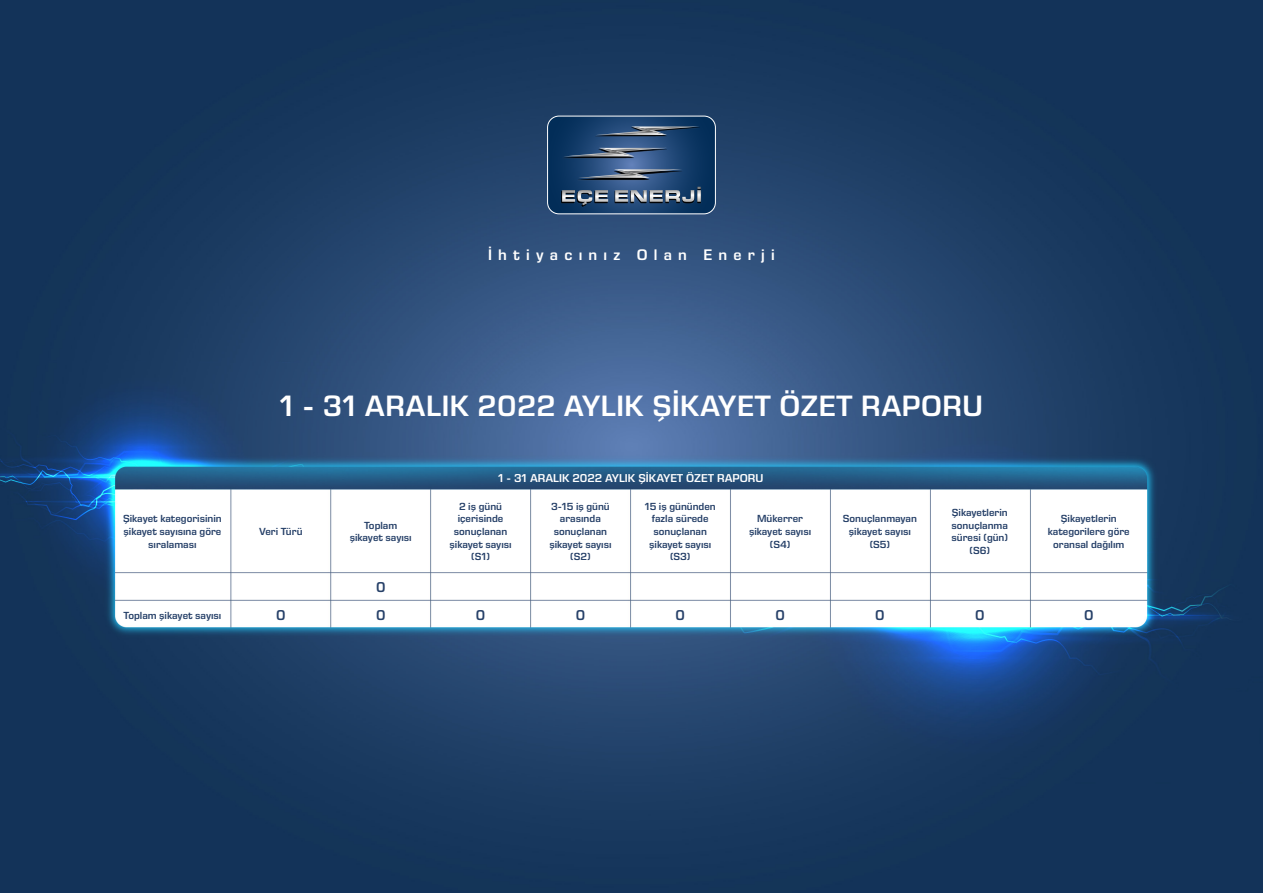
<style>
.page{position:relative;width:1263px;height:893px;background:#fff}
.page>*{position:absolute;margin:0;border:0;box-sizing:border-box;transform-origin:0 0}
.t1{font:600 30px "Eurostile Next LT Pro";letter-spacing:.015em;color:#fff}
.t2{font:600 15.6px "Eurostile Next LT Pro";letter-spacing:.4em;color:#fff}
.t3{font:600 14.55px "Eurostile Next LT Pro";color:#264068}
.t4{font:600 11.7px "Eurostile Next LT Pro";color:#fff}
.t5{font:600 10.5px/12.6px "Eurostile Next LT Pro";color:#264068;text-align:center}
</style>
<div class="page">
<img style="left:0;top:0;width:1263px;height:893px">
<svg style="left:548px;top:116px;width:167px;height:98px"></svg>
<div style="left:547px;top:116px;width:169px;height:98px;border:1px solid #fff;border-radius:11px"></div>
<h2 class="t2" style="left:488px;top:246px;width:288px">İhtiyacınız Olan Enerji</h2>
<h1 class="t1" style="left:280px;top:389px;width:705px">1 - 31 ARALIK 2022 AYLIK ŞİKAYET ÖZET RAPORU</h1>
<p class="t5" style="left:123px;top:513px;width:100px">Şikayet kategorisinin şikayet sayısına göre sıralaması</p>
<p class="t5" style="left:259px;top:525px;width:45px">Veri Türü</p>
<p class="t5" style="left:350px;top:519px;width:64px">Toplam şikayet sayısı</p>
<h3 class="t3" style="left:376px;top:579px;width:11px">0</h3>
<p class="t4" style="left:498px;top:471px;width:267px">1 - 31 ARALIK 2022 AYLIK ŞİKAYET ÖZET RAPORU</p>
<p class="t5" style="left:449px;top:500px;width:64px">2 iş günü içerisinde sonuçlanan şikayet sayısı (S1)</p>
<p class="t5" style="left:549px;top:500px;width:64px">3-15 iş günü arasında sonuçlanan şikayet sayısı (S2)</p>
<p class="t5" style="left:645px;top:500px;width:72px">15 iş gününden fazla sürede sonuçlanan şikayet sayısı (S3)</p>
<p class="t5" style="left:749px;top:513px;width:64px">Mükerrer şikayet sayısı (S4)</p>
<p class="t5" style="left:843px;top:513px;width:76px">Sonuçlanmayan şikayet sayısı (S5)</p>
<p class="t5" style="left:951px;top:506px;width:58px">Şikayetlerin sonuçlanma süresi (gün) (S6)</p>
<p class="t5" style="left:1048px;top:513px;width:83px">Şikayetlerin kategorilere göre oransal dağılım</p>
<p class="t5" style="left:123px;top:609px;width:99px">Toplam şikayet sayısı</p>
<h3 class="t3" style="left:276px;top:607px;width:11px">0</h3>
<h3 class="t3" style="left:376px;top:607px;width:11px">0</h3>
<h3 class="t3" style="left:476px;top:607px;width:11px">0</h3>
<h3 class="t3" style="left:576px;top:607px;width:11px">0</h3>
<h3 class="t3" style="left:675px;top:607px;width:11px">0</h3>
<h3 class="t3" style="left:775px;top:607px;width:11px">0</h3>
<h3 class="t3" style="left:875px;top:607px;width:11px">0</h3>
<h3 class="t3" style="left:975px;top:607px;width:11px">0</h3>
<h3 class="t3" style="left:1084px;top:607px;width:11px">0</h3>
</div>
